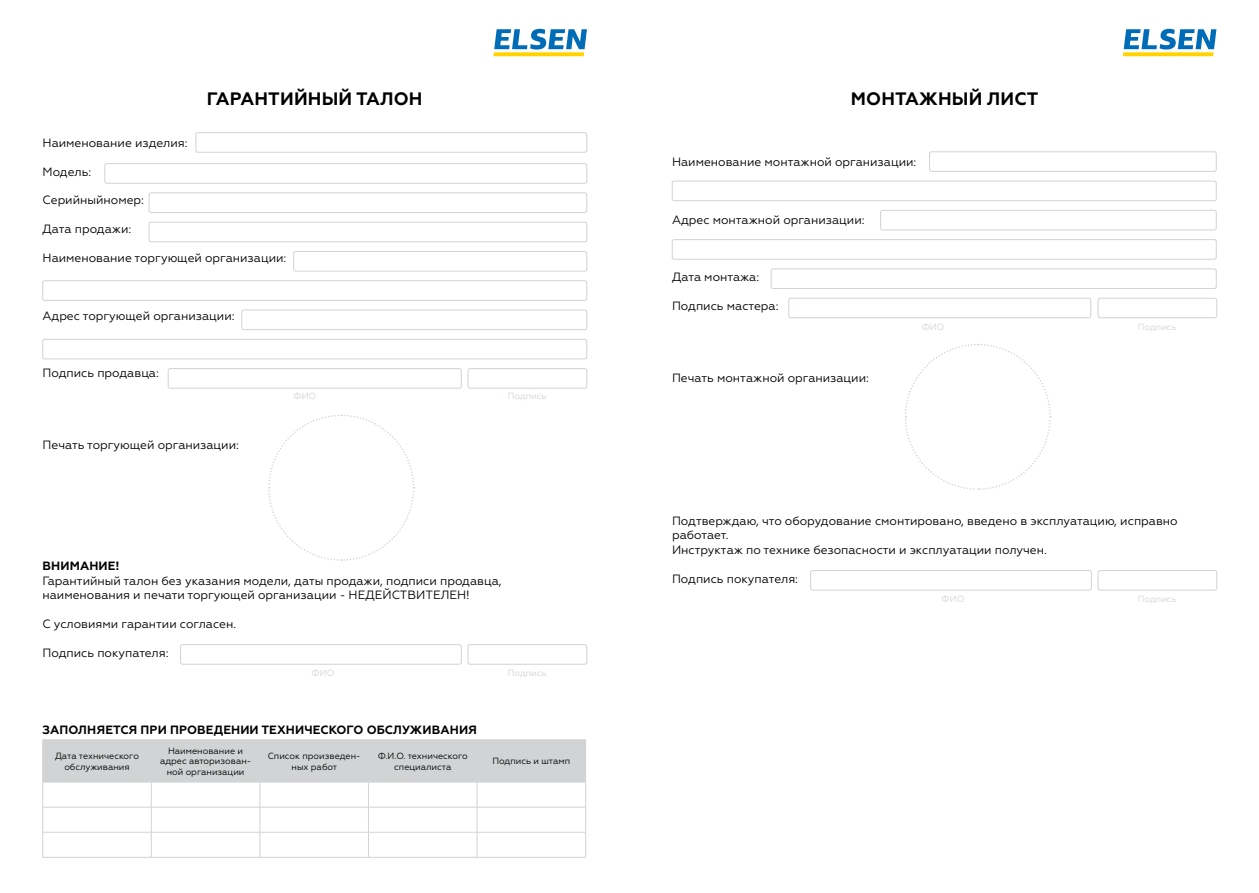
<style>
.page{position:relative;width:1259px;height:893px;background:#fff}
.page>*{position:absolute;margin:0;border:0;box-sizing:border-box;transform-origin:0 0}
.t1{font:700 18px "Geometria";letter-spacing:.01em;color:#000}
.t2{font:12px/14.4px "Geometria";color:#000}
.t3{font:700 12px "Geometria";letter-spacing:.01em;color:#000}
.t4{font:9px/10.8px "Geometria";color:#000;text-align:center}
.t5{font:9px "Geometria";color:#d1d3d4}
</style>
<div class="page">
<div style="left:196px;top:132px;width:391px;height:20px;border:1px solid #d1d3d4;border-radius:2px"></div>
<div style="left:105px;top:163px;width:482px;height:20px;border:1px solid #d1d3d4;border-radius:2px"></div>
<div style="left:149px;top:193px;width:438px;height:20px;border:1px solid #d1d3d4;border-radius:2px"></div>
<div style="left:149px;top:222px;width:438px;height:20px;border:1px solid #d1d3d4;border-radius:2px"></div>
<div style="left:293px;top:251px;width:294px;height:20px;border:1px solid #d1d3d4;border-radius:2px"></div>
<div style="left:43px;top:281px;width:544px;height:20px;border:1px solid #d1d3d4;border-radius:2px"></div>
<div style="left:242px;top:310px;width:345px;height:20px;border:1px solid #d1d3d4;border-radius:2px"></div>
<div style="left:43px;top:339px;width:544px;height:20px;border:1px solid #d1d3d4;border-radius:2px"></div>
<div style="left:168px;top:368px;width:293px;height:20px;border:1px solid #d1d3d4;border-radius:2px"></div>
<div style="left:468px;top:368px;width:119px;height:20px;border:1px solid #d1d3d4;border-radius:2px"></div>
<div style="left:180px;top:644px;width:281px;height:20px;border:1px solid #d1d3d4;border-radius:2px"></div>
<div style="left:468px;top:644px;width:119px;height:20px;border:1px solid #d1d3d4;border-radius:2px"></div>
<svg style="left:268px;top:414px;width:147px;height:147px"></svg>
<svg style="left:1123px;top:29px;width:93px;height:27px"></svg>
<div style="left:929px;top:152px;width:287px;height:20px;border:1px solid #d1d3d4;border-radius:2px"></div>
<div style="left:672px;top:181px;width:544px;height:20px;border:1px solid #d1d3d4;border-radius:2px"></div>
<div style="left:880px;top:210px;width:336px;height:20px;border:1px solid #d1d3d4;border-radius:2px"></div>
<div style="left:672px;top:239px;width:544px;height:20px;border:1px solid #d1d3d4;border-radius:2px"></div>
<div style="left:771px;top:269px;width:445px;height:20px;border:1px solid #d1d3d4;border-radius:2px"></div>
<div style="left:788px;top:298px;width:303px;height:20px;border:1px solid #d1d3d4;border-radius:2px"></div>
<div style="left:1098px;top:298px;width:119px;height:20px;border:1px solid #d1d3d4;border-radius:2px"></div>
<div style="left:810px;top:570px;width:281px;height:20px;border:1px solid #d1d3d4;border-radius:2px"></div>
<div style="left:1098px;top:570px;width:119px;height:20px;border:1px solid #d1d3d4;border-radius:2px"></div>
<svg style="left:905px;top:344px;width:146px;height:146px"></svg>
<hr style="left:43px;top:739px;width:108px;height:1px;background:#d1d3d4">
<hr style="left:151px;top:739px;width:109px;height:1px;background:#d1d3d4">
<hr style="left:260px;top:739px;width:108px;height:1px;background:#d1d3d4">
<hr style="left:368px;top:739px;width:109px;height:1px;background:#d1d3d4">
<hr style="left:477px;top:739px;width:109px;height:1px;background:#d1d3d4">
<svg style="left:42px;top:740px;width:544px;height:117px"></svg>
<hr style="left:43px;top:857px;width:108px;height:1px;background:#d1d3d4">
<hr style="left:151px;top:857px;width:109px;height:1px;background:#d1d3d4">
<hr style="left:260px;top:857px;width:108px;height:1px;background:#d1d3d4">
<hr style="left:368px;top:857px;width:109px;height:1px;background:#d1d3d4">
<hr style="left:477px;top:857px;width:109px;height:1px;background:#d1d3d4">
<svg style="left:493px;top:29px;width:94px;height:27px"></svg>
<h1 class="t1" style="left:207px;top:88px;width:217px">ГАРАНТИЙНЫЙ ТАЛОН</h1>
<p class="t2" style="left:43px;top:135px;width:147px">Наименование изделия:</p>
<p class="t2" style="left:43px;top:164px;width:50px">Модель:</p>
<p class="t2" style="left:43px;top:193px;width:103px">Серийныйномер:</p>
<p class="t2" style="left:43px;top:222px;width:90px">Дата продажи:</p>
<p class="t2" style="left:43px;top:251px;width:245px">Наименование торгующей организации:</p>
<p class="t2" style="left:43px;top:308px;width:194px">Адрес торгующей организации:</p>
<p class="t2" style="left:43px;top:366px;width:118px">Подпись продавца:</p>
<p class="t2" style="left:43px;top:438px;width:198px">Печать торгующей организации:</p>
<p class="t5" style="left:293px;top:391px;width:24px">ФИО</p>
<p class="t5" style="left:508px;top:391px;width:40px">Подпись</p>
<p class="t3" style="left:43px;top:559px;width:79px">ВНИМАНИЕ!</p>
<p class="t2" style="left:43px;top:573px;width:461px">Гарантийный талон без указания модели, даты продажи, подписи продавца, наименования и печати торгующей организации - НЕДЕЙСТВИТЕЛЕН!</p>
<p class="t2" style="left:43px;top:616px;width:195px">С условиями гарантии согласен.</p>
<p class="t2" style="left:43px;top:645px;width:128px">Подпись покупателя:</p>
<p class="t5" style="left:311px;top:668px;width:24px">ФИО</p>
<p class="t5" style="left:508px;top:668px;width:40px">Подпись</p>
<p class="t3" style="left:43px;top:722px;width:436px">ЗАПОЛНЯЕТСЯ ПРИ ПРОВЕДЕНИИ ТЕХНИЧЕСКОГО ОБСЛУЖИВАНИЯ</p>
<p class="t4" style="left:55px;top:750px;width:85px">Дата технического обслуживания</p>
<p class="t4" style="left:160px;top:745px;width:93px">Наименование и адрес авторизован&shy;ной организации</p>
<p class="t4" style="left:268px;top:750px;width:94px">Список произведен&shy;ных работ</p>
<p class="t4" style="left:378px;top:750px;width:92px">Ф.И.О. технического специалиста</p>
<p class="t4" style="left:492px;top:756px;width:79px">Подпись и штамп</p>
<h1 class="t1" style="left:851px;top:88px;width:189px">МОНТАЖНЫЙ ЛИСТ</h1>
<p class="t2" style="left:672px;top:155px;width:246px">Наименование монтажной организации:</p>
<p class="t2" style="left:672px;top:212px;width:194px">Адрес монтажной организации:</p>
<p class="t2" style="left:672px;top:270px;width:89px">Дата монтажа:</p>
<p class="t2" style="left:672px;top:299px;width:108px">Подпись мастера:</p>
<p class="t2" style="left:672px;top:371px;width:198px">Печать монтажной организации:</p>
<p class="t5" style="left:921px;top:321px;width:24px">ФИО</p>
<p class="t5" style="left:1138px;top:321px;width:40px">Подпись</p>
<p class="t2" style="left:672px;top:513px;width:507px">Подтверждаю, что оборудование смонтировано, введено в эксплуатацию, исправно работает.<br>Инструктаж по технике безопасности и эксплуатации получен.</p>
<p class="t2" style="left:672px;top:571px;width:128px">Подпись покупателя:</p>
<p class="t5" style="left:941px;top:594px;width:24px">ФИО</p>
<p class="t5" style="left:1138px;top:594px;width:40px">Подпись</p>
</div>
